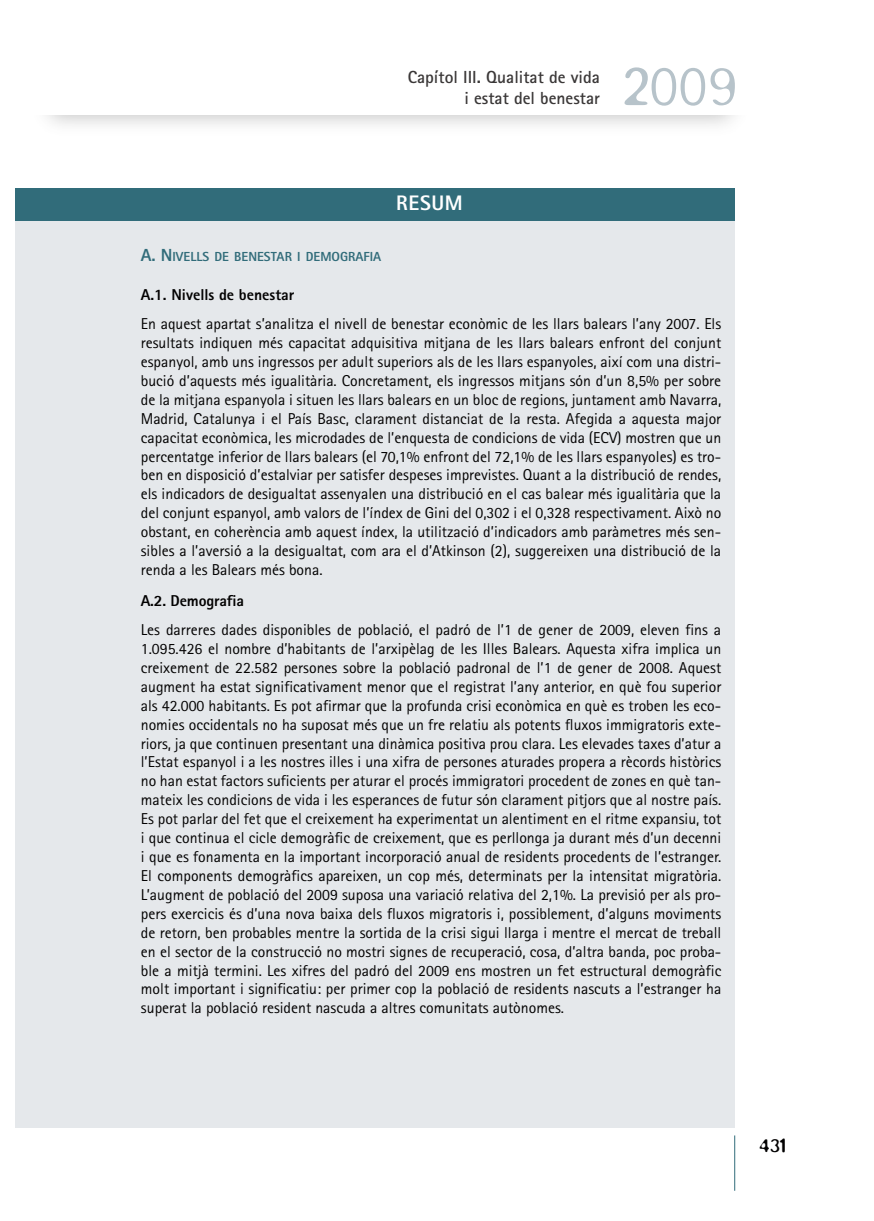
<style>
.page{position:relative;width:874px;height:1221px;background:#fff}
.page>*{position:absolute;margin:0;border:0;box-sizing:border-box;transform-origin:0 0}
.t1{font:300 61.07px "Blur";color:#b7c3ca}
.t2{font:800 21px "Rotis Sans Serif";letter-spacing:.03em;color:#fff}
.t3{font:300 21px "Blur";color:#020101}
.t4{font:700 17.5px/21px "Rotis Sans Serif";color:#3a3737;text-align:right}
.t5{font:15.75px/18.9px "Rotis Sans Serif";color:#020101;text-align:justify}
.t6{font:800 15.75px "Rotis Sans Serif";color:#020101}
.t7{font:800 13.12px "Rotis Sans Serif";color:#316c7a}
.s1{font-size:17.5px}
</style>
<div class="page">
<hr style="left:734px;top:1135px;width:1px;height:55px;background:#316c7a">
<div style="left:16px;top:189px;width:718px;height:938px;background:#e5e8eb"></div>
<div style="left:16px;top:189px;width:718px;height:32px;background:#316c7a"></div>
<p class="t4" style="left:407px;top:69px;width:194px">Capítol III. Qualitat de vida i estat del benestar</p>
<h1 class="t1" style="left:621px;top:48px;width:116px">2009</h1>
<h2 class="t2" style="left:396px;top:196px;width:68px">RESUM</h2>
<p class="t7" style="left:141px;top:251px;width:242px"><span class="s1">A. N</span>IVELLS DE BENESTAR I DEMOGRAFIA</p>
<p class="t6" style="left:141px;top:289px;width:155px">A.1. Nivells de benestar</p>
<p class="t5" style="left:141px;top:316px;width:581px">En aquest apartat s’analitza el nivell de benestar econòmic de les llars balears l’any 2007. Els resultats indiquen més capacitat adquisitiva mitjana de les llars balears enfront del conjunt espanyol, amb uns ingressos per adult superiors als de les llars espanyoles, així com una distri&shy;bució d’aquests més igualitària. Concretament, els ingressos mitjans són d’un 8,5% per sobre de la mitjana espanyola i situen les llars balears en un bloc de regions, juntament amb Navarra, Madrid, Catalunya i el País Basc, clarament distanciat de la resta. Afegida a aquesta major capacitat econòmica, les microdades de l’enquesta de condicions de vida (ECV) mostren que un percentatge inferior de llars balears (el 70,1% enfront del 72,1% de les llars espanyoles) es tro&shy;ben en disposició d’estalviar per satisfer despeses imprevistes. Quant a la distribució de rendes, els indicadors de desigualtat assenyalen una distribució en el cas balear més igualitària que la del conjunt espanyol, amb valors de l’índex de Gini del 0,302 i el 0,328 respectivament. Això no obstant, en coherència amb aquest índex, la utilització d’indicadors amb paràmetres més sen&shy;sibles a l’aversió a la desigualtat, com ara el d’Atkinson (2), suggereixen una distribució de la renda a les Balears més bona.</p>
<p class="t6" style="left:141px;top:595px;width:105px">A.2. Demografia</p>
<p class="t5" style="left:141px;top:622px;width:581px">Les darreres dades disponibles de població, el padró de l’1 de gener de 2009, eleven fins a 1.095.426 el nombre d’habitants de l’arxipèlag de les Illes Balears. Aquesta xifra implica un creixement de 22.582 persones sobre la població padronal de l’1 de gener de 2008. Aquest augment ha estat significativament menor que el registrat l’any anterior, en què fou superior als 42.000 habitants. Es pot afirmar que la profunda crisi econòmica en què es troben les eco&shy;nomies occidentals no ha suposat més que un fre relatiu als potents fluxos immigratoris exte&shy;riors, ja que continuen presentant una dinàmica positiva prou clara. Les elevades taxes d’atur a l’Estat espanyol i a les nostres illes i una xifra de persones aturades propera a rècords històrics no han estat factors suficients per aturar el procés immigratori procedent de zones en què tan&shy;mateix les condicions de vida i les esperances de futur són clarament pitjors que al nostre país.<br>Es pot parlar del fet que el creixement ha experimentat un alentiment en el ritme expansiu, tot i que continua el cicle demogràfic de creixement, que es perllonga ja durant més d’un decenni i que es fonamenta en la important incorporació anual de residents procedents de l’estranger.<br>El components demogràfics apareixen, un cop més, determinats per la intensitat migratòria.<br>L’augment de població del 2009 suposa una variació relativa del 2,1%. La previsió per als pro&shy;pers exercicis és d’una nova baixa dels fluxos migratoris i, possiblement, d’alguns moviments de retorn, ben probables mentre la sortida de la crisi sigui llarga i mentre el mercat de treball en el sector de la construcció no mostri signes de recuperació, cosa, d’altra banda, poc proba&shy;ble a mitjà termini. Les xifres del padró del 2009 ens mostren un fet estructural demogràfic molt important i significatiu: per primer cop la població de residents nascuts a l’estranger ha superat la població resident nascuda a altres comunitats autònomes.</p>
<h2 class="t3" style="left:758px;top:1131px;width:28px">431</h2>
</div>
